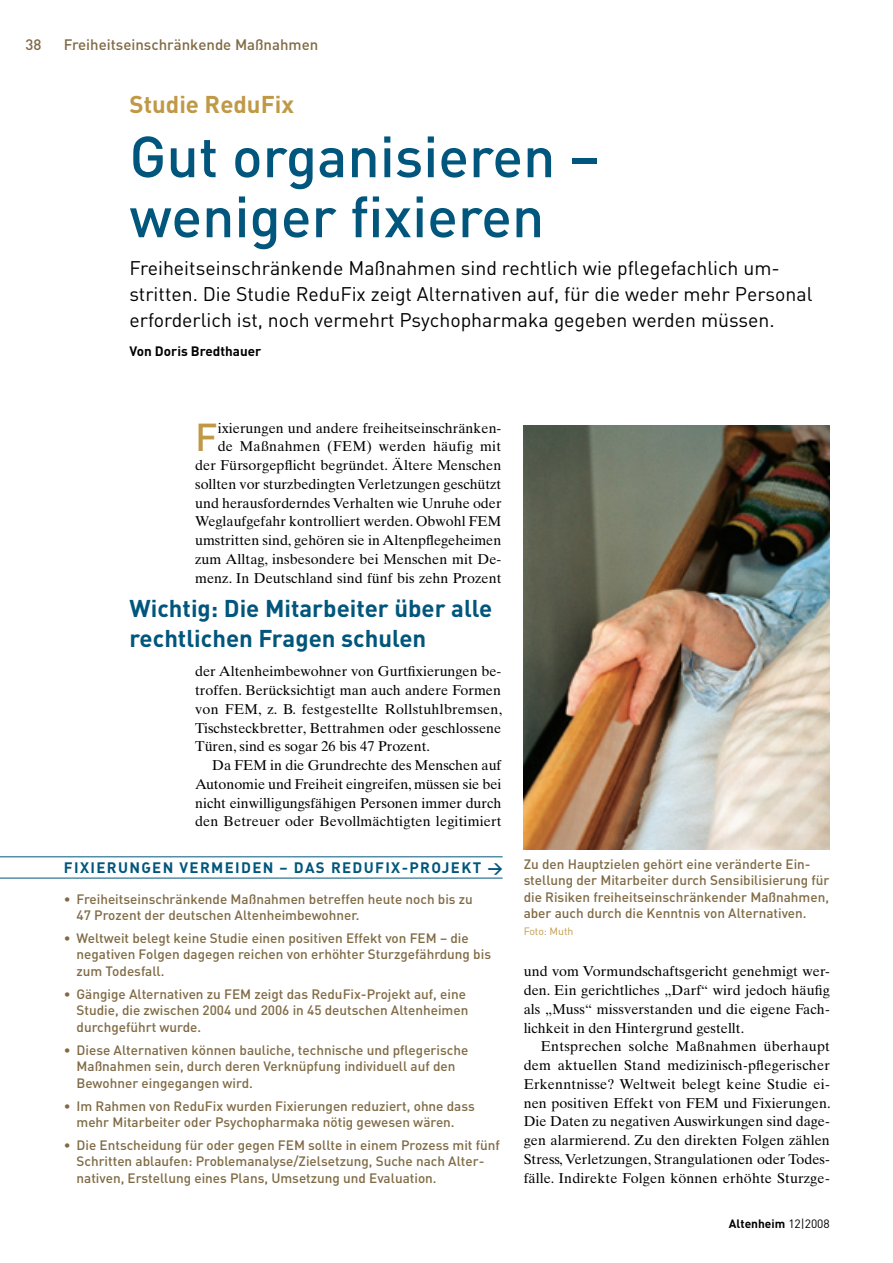
<style>
.page{position:relative;width:893px;height:1263px;background:#fff}
.page>*{position:absolute;margin:0;border:0;box-sizing:border-box;transform-origin:0 0}
.AH_UES{font:500 57px/60px "DIN";color:#00567c}
.AH_GS_Initial{font:500 38.4px "DIN";color:#c09947}
.AH_Blurb{font:700 24px/30px "DIN";color:#00567c}
.AH_DZ{font:700 24px "DIN";color:#c09947}
.AH_Vorspann{font:19.5px/25.5px "DIN";color:#000}
.AH_UES_Kasten{font:700 15px "DIN";letter-spacing:.09em;color:#00567c}
.AH_Rubriktitel_Pagin{font:500 15px "DIN";color:#7f6a44}
.AH_GS{font:14.25px/18.8px "Times Ten";letter-spacing:.01em;color:#000;text-align:justify}
.AH_GS_Initial-2{font:14.25px/18.8px "Times Ten";letter-spacing:.005em;color:#000;text-align:right}
.AH_GS_Kasten_Liste_P{font:500 13.5px/16.5px "DIN";color:#7f6a44}
.AH_BU{font:500 13.5px/16.5px "DIN";color:#7f6a44}
.AH_REF_Autor{font:700 13.5px "DIN";color:#000}
.AH_Ausgabe{font:700 12px "DIN";color:#000}
.AH_BU-2{font:10.5px "DIN";color:#c09947}
.s1{font-family:"DIN Bold Expert";font-weight:400}
.s2{font-weight:400}
</style>
<div class="page">
<img style="left:524px;top:425px;width:306px;height:424px">
<hr style="left:0;top:856px;width:503px;height:1px;background:#00567c">
<hr style="left:0;top:878px;width:503px;height:1px;background:#00567c">
<p class="AH_Rubriktitel_Pagin" style="left:26px;top:35px;width:17px">38</p>
<p class="AH_Rubriktitel_Pagin" style="left:64px;top:35px;width:256px">Freiheitseinschränkende Maßnahmen</p>
<p class="AH_DZ" style="left:129px;top:89px;width:166px">Studie ReduFix</p>
<p class="AH_UES" style="left:129px;top:125px;width:471px">Gut organisieren – weniger fixieren</p>
<p class="AH_Vorspann" style="left:129px;top:255px;width:684px">Freiheitseinschränkende Maßnahmen sind rechtlich wie pflegefachlich um&shy;stritten. Die Studie ReduFix zeigt Alternativen auf, für die weder mehr Personal erforderlich ist, noch vermehrt Psychopharmaka gegeben werden müssen.</p>
<p class="AH_REF_Autor" style="left:129px;top:342px;width:133px">Von Doris Bredthauer</p>
<p class="AH_GS_Initial-2" style="left:195px;top:418px;width:308px">ixierungen und andere freiheitseinschränken-<br>de Maßnahmen (FEM) werden häufig mit der Fürsorgepflicht begründet. Ältere Menschen sollten vor sturzbedingten Verletzungen geschützt und herausforderndes Verhalten wie Unruhe oder Weglaufgefahr kontrolliert werden. Obwohl FEM umstritten sind, gehören sie in Altenpflegeheimen zum Alltag, insbesondere bei Menschen mit De&shy;menz. In Deutschland sind fünf bis zehn Prozent</p>
<p class="AH_GS_Initial" style="left:195px;top:412px;width:24px">F</p>
<p class="AH_Blurb" style="left:129px;top:593px;width:364px">Wichtig: Die Mitarbeiter über alle rechtlichen Fragen schulen</p>
<p class="AH_GS_Initial-2" style="left:195px;top:662px;width:309px;text-align:justify">der Altenheimbewohner von Gurtfixierungen be&shy;troffen. Berücksichtigt man auch andere Formen von FEM, z. B. festgestellte Rollstuhlbremsen, Tischsteckbretter, Bettrahmen oder geschlossene Türen, sind es sogar 26 bis 47 Prozent.</p>
<p class="AH_GS" style="left:195px;top:756px;width:308px;text-indent:17px">Da FEM in die Grundrechte des Menschen auf Autonomie und Freiheit eingreifen, müssen sie bei nicht einwilligungsfähigen Personen immer durch den Betreuer oder Bevollmächtigten legitimiert</p>
<p class="AH_UES_Kasten" style="left:64px;top:858px;width:241px">fixierungen verm eiden – das</p>
<p class="AH_UES_Kasten" style="left:331px;top:858px;width:173px">redufix-projekt <span class="s1">w</span></p>
<p class="AH_GS_Kasten_Liste_P" style="left:77px;top:890px;width:398px;text-indent:-13px">• Freiheitseinschränkende Maßnahmen betreffen heute noch bis zu<br>47 Prozent der deutschen Altenheimbewohner.</p>
<p class="AH_GS_Kasten_Liste_P" style="left:77px;top:929px;width:416px;text-indent:-13px">• Weltweit belegt keine Studie einen positiven Effekt von FEM – die negativen Folgen dagegen reichen von erhöhter Sturzgefährdung bis zum Todesfall.</p>
<p class="AH_GS_Kasten_Liste_P" style="left:77px;top:985px;width:393px;text-indent:-13px">• Gängige Alternativen zu FEM zeigt das ReduFix-Projekt auf, eine<br>Studie, die zwischen 2004 und 2006 in 45 deutschen Altenheimen durchgeführt wurde.</p>
<p class="AH_GS_Kasten_Liste_P" style="left:77px;top:1041px;width:393px;text-indent:-13px">• Diese Alternativen können bauliche, technische und pflegerische<br>Maßnahmen sein, durch deren Verknüpfung individuell auf den<br>Bewohner eingegangen wird.</p>
<p class="AH_GS_Kasten_Liste_P" style="left:64px;top:1097px;width:413px;text-align:center">• Im Rahmen von ReduFix wurden Fixierungen reduziert, ohne dass mehr Mitarbeiter oder Psychopharmaka nötig gewesen wären.</p>
<p class="AH_GS_Kasten_Liste_P" style="left:77px;top:1136px;width:425px;text-indent:-13px">• Die Entscheidung für oder gegen FEM sollte in einem Prozess mit fünf<br>Schritten ablaufen: Problemanalyse/Zielsetzung, Suche nach Alter&shy;nativen, Erstellung eines Plans, Umsetzung und Evaluation.</p>
<p class="AH_BU" style="left:524px;top:855px;width:307px">Zu den Hauptzielen gehört eine veränderte Ein&shy;stellung der Mitarbeiter durch Sensibilisierung für die Risiken freiheitseinschränkender Maßnahmen, aber auch durch die Kenntnis von Alternativen.</p>
<p class="AH_BU-2" style="left:524px;top:924px;width:51px">Foto: Muth</p>
<p class="AH_GS" style="left:524px;top:962px;width:308px">und vom Vormundschaftsgericht genehmigt wer&shy;den. Ein gerichtliches „Darf“ wird jedoch häufig als „Muss“ missverstanden und die eigene Fach&shy;lichkeit in den Hintergrund gestellt.</p>
<p class="AH_GS" style="left:524px;top:1037px;width:309px;text-indent:17px">Entsprechen solche Maßnahmen überhaupt dem aktuellen Stand medizinisch-pflegerischer Erkenntnisse? Weltweit belegt keine Studie ei&shy;nen positiven Effekt von FEM und Fixierungen.<br>Die Daten zu negativen Auswirkungen sind dage&shy;gen alarmierend. Zu den direkten Folgen zählen Stress, Verletzungen, Strangulationen oder Todes&shy;fälle. Indirekte Folgen können erhöhte Sturzge-</p>
<p class="AH_Ausgabe" style="left:729px;top:1216px;width:102px">Altenheim <span class="s2">12|2008</span></p>
</div>
